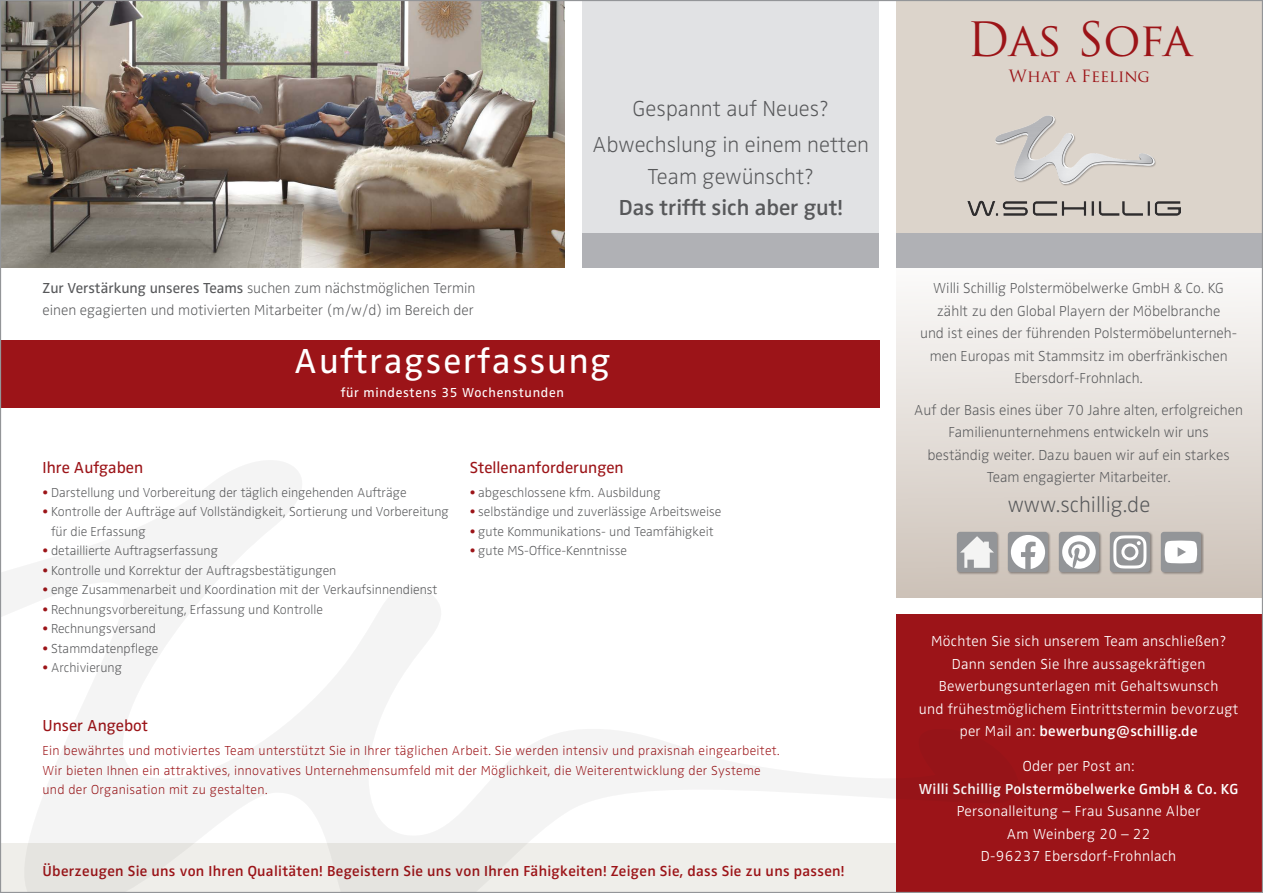
<style>
.page{position:relative;width:1263px;height:893px;background:#fff}
.page>*{position:absolute;margin:0;border:0;box-sizing:border-box;transform-origin:0 0}
.Headline_Front{font:46.05px "Trajan Pro";letter-spacing:-.01em;color:#9c1418}
.t1{font:36px "Zwo Pro";letter-spacing:.05em;color:#fff}
.WB_Bodytext_deutsch{font:300 expanded 22.5px/31.5px "Zwo Pro";color:#57585a;text-align:center}
.t2{font:600 22.5px "Zwo Pro";color:#57585a}
.Aufzählung{font:16.5px "Zwo Pro";color:#9c1418}
.WB_Bodytext_deutsch-2{font:16.5px "Zwo Pro";color:#9c1418}
.Subhead_Front{font:16.5px "Trajan Pro";color:#9c1418}
.WB_Bodytext_deutsch-3{font:300 expanded 15px/22.5px "Zwo Pro";color:#57585a;text-align:center}
.WB_Bodytext_deutsch-4{font:300 15px/22.5px "Zwo Pro";letter-spacing:.02em;color:#fff;text-align:center}
.WB_Bodytext_deutsch-5{font:600 15px "Zwo Pro";letter-spacing:.02em;color:#9c1418}
.WB_Bodytext_deutsch-6{font:600 15px "Zwo Pro";letter-spacing:.02em;color:#fff}
.Aufzählung-2{font:300 expanded 13.5px/19.5px "Zwo Pro";color:#57585a}
.WB_Bodytext_deutsch-7{font:300 expanded 13.5px/19.5px "Zwo Pro";letter-spacing:.02em;color:#9c1418}
.t3{font:13.5px "Zwo Pro";letter-spacing:.05em;color:#fff}
.s1{font-weight:400;font-stretch:normal}
.s2{color:#9c1418}
.s3{font-weight:600}
</style>
<div class="page">
<div style="left:583px;top:0;width:296px;height:268px;background:#e1e2e4"></div>
<div style="left:896px;top:0;width:367px;height:268px;background:#dcd4cb"></div>
<div style="left:896px;top:256px;width:367px;height:341px;background:linear-gradient(to bottom,#fdfdfc,#ccc1b7)"></div>
<img style="left:2px;top:2px;width:562px;height:266px">
<div style="left:896px;top:234px;width:367px;height:34px;background:#b0b1b5"></div>
<div style="left:896px;top:614px;width:367px;height:279px;background:#9c1418"></div>
<div style="left:0;top:341px;width:879px;height:67px;background:#9c1418"></div>
<div style="left:956px;top:531px;width:248px;height:44px;background:#231f20;opacity:.4"></div>
<div style="left:1161px;top:532px;width:40px;height:40px;background:#939598;border-radius:3px"></div>
<svg style="left:1165px;top:541px;width:32px;height:22px"></svg>
<div style="left:1059px;top:532px;width:40px;height:40px;background:#939598;border-radius:3px"></div>
<svg style="left:1062px;top:535px;width:34px;height:34px"></svg>
<div style="left:1110px;top:532px;width:40px;height:40px;background:#939598;border-radius:3px"></div>
<svg style="left:1113px;top:535px;width:33px;height:33px"></svg>
<div style="left:583px;top:234px;width:296px;height:34px;background:#b0b1b5"></div>
<img style="left:968px;top:116px;width:212px;height:99px">
<svg style="left:2px;top:438px;width:1047px;height:453px"></svg>
<p class="WB_Bodytext_deutsch-3" style="left:43px;top:277px;width:434px;text-align:left"><span class="s1">Zur Verstärkung unseres Teams</span> suchen zum nächstmöglichen Termin einen egagierten und motivierten Mitarbeiter (m/w/d) im Bereich der</p>
<p class="WB_Bodytext_deutsch" style="left:633px;top:94px;width:198px">Gespannt auf Neues?</p>
<p class="WB_Bodytext_deutsch" style="left:592px;top:130px;width:278px">Abwechslung in einem netten<br>Team gewünscht?</p>
<p class="t2" style="left:619px;top:195px;width:226px">Das trifft sich aber gut!</p>
<p class="t1" style="left:294px;top:340px;width:318px">Auftragserfassung</p>
<p class="t3" style="left:341px;top:385px;width:225px">für mindestens 35 Wochenstunden</p>
<p class="Aufzählung" style="left:43px;top:458px;width:102px">Ihre Aufgaben</p>
<p class="Aufzählung-2" style="left:43px;top:483px;width:366px"><span class="s2">•</span> Darstellung und Vorbereitung der täglich eingehenden Aufträge</p>
<p class="Aufzählung-2" style="left:51px;top:502px;width:399px;text-indent:-9px"><span class="s2">•</span> Kontrolle der Aufträge auf Vollständigkeit, Sortierung und Vorbereitung für die Erfassung</p>
<p class="Aufzählung-2" style="left:43px;top:541px;width:177px"><span class="s2">•</span> detaillierte Auftragserfassung</p>
<p class="Aufzählung-2" style="left:43px;top:561px;width:295px"><span class="s2">•</span> Kontrolle und Korrektur der Auftragsbestätigungen</p>
<p class="Aufzählung-2" style="left:43px;top:580px;width:396px"><span class="s2">•</span> enge Zusammenarbeit und Koordination mit der Verkaufsinnendienst</p>
<p class="Aufzählung-2" style="left:43px;top:600px;width:282px"><span class="s2">•</span> Rechnungsvorbereitung, Erfassung und Kontrolle</p>
<p class="Aufzählung-2" style="left:43px;top:619px;width:115px"><span class="s2">•</span> Rechnungsversand</p>
<p class="Aufzählung-2" style="left:43px;top:639px;width:117px"><span class="s2">•</span> Stammdatenpflege</p>
<p class="Aufzählung-2" style="left:43px;top:658px;width:81px"><span class="s2">•</span> Archivierung</p>
<p class="Aufzählung" style="left:470px;top:458px;width:155px">Stellenanforderungen</p>
<p class="Aufzählung-2" style="left:470px;top:483px;width:192px"><span class="s2">•</span> abgeschlossene kfm. Ausbildung</p>
<p class="Aufzählung-2" style="left:470px;top:502px;width:253px"><span class="s2">•</span> selbständige und zuverlässige Arbeitsweise</p>
<p class="Aufzählung-2" style="left:470px;top:522px;width:245px"><span class="s2">•</span> gute Kommunikations- und Teamfähigkeit</p>
<p class="Aufzählung-2" style="left:470px;top:541px;width:159px"><span class="s2">•</span> gute MS-Office-Kenntnisse</p>
<p class="WB_Bodytext_deutsch-2" style="left:43px;top:716px;width:107px">Unser Angebot</p>
<p class="WB_Bodytext_deutsch-7" style="left:43px;top:741px;width:739px">Ein bewährtes und motiviertes Team unterstützt Sie in Ihrer täglichen Arbeit. Sie werden intensiv und praxisnah eingearbeitet.<br>Wir bieten Ihnen ein attraktives, innovatives Unternehmensumfeld mit der Möglichkeit, die Weiterentwicklung der Systeme und der Organisation mit zu gestalten.</p>
<p class="WB_Bodytext_deutsch-5" style="left:43px;top:862px;width:803px">Überzeugen Sie uns von Ihren Qualitäten! Begeistern Sie uns von Ihren Fähigkeiten! Zeigen Sie, dass Sie zu uns passen!</p>
<p class="Headline_Front" style="left:967px;top:10px;width:226px">Das Sofa</p>
<p class="Subhead_Front" style="left:1009px;top:66px;width:143px">What a Feeling</p>
<p class="WB_Bodytext_deutsch-3" style="left:920px;top:278px;width:319px">Willi Schillig Polstermöbelwerke GmbH &amp; Co. KG zählt zu den Global Playern der Möbelbranche<br>und ist eines der führenden Polstermöbelunterneh&shy;men Europas mit Stammsitz im oberfränkischen Ebersdorf-Frohnlach.</p>
<p class="WB_Bodytext_deutsch-3" style="left:914px;top:399px;width:330px">Auf der Basis eines über 70 Jahre alten, erfolgreichen Familienunternehmens entwickeln wir uns<br>beständig weiter. Dazu bauen wir auf ein starkes Team engagierter Mitarbeiter.</p>
<p class="WB_Bodytext_deutsch" style="left:1008px;top:489px;width:144px">www.schillig.de</p>
<p class="WB_Bodytext_deutsch-4" style="left:931px;top:630px;width:297px">Möchten Sie sich unserem Team anschließen?</p>
<p class="WB_Bodytext_deutsch-4" style="left:952px;top:653px;width:255px">Dann senden Sie Ihre aussagekräftigen</p>
<p class="WB_Bodytext_deutsch-4" style="left:939px;top:675px;width:281px">Bewerbungsunterlagen mit Gehaltswunsch</p>
<p class="WB_Bodytext_deutsch-4" style="left:919px;top:698px;width:321px">und frühestmöglichem Eintrittstermin bevorzugt per Mail an: <span class="s3">bewerbung@schillig.de</span></p>
<p class="WB_Bodytext_deutsch-4" style="left:1023px;top:755px;width:113px">Oder per Post an:</p>
<p class="WB_Bodytext_deutsch-6" style="left:919px;top:780px;width:321px">Willi Schillig Polstermöbelwerke GmbH &amp; Co. KG</p>
<p class="WB_Bodytext_deutsch-4" style="left:957px;top:800px;width:245px">Personalleitung – Frau Susanne Alber</p>
<p class="WB_Bodytext_deutsch-4" style="left:1007px;top:823px;width:145px">Am Weinberg 20 – 22</p>
<p class="WB_Bodytext_deutsch-4" style="left:981px;top:845px;width:197px">D-96237 Ebersdorf-Frohnlach</p>
</div>
